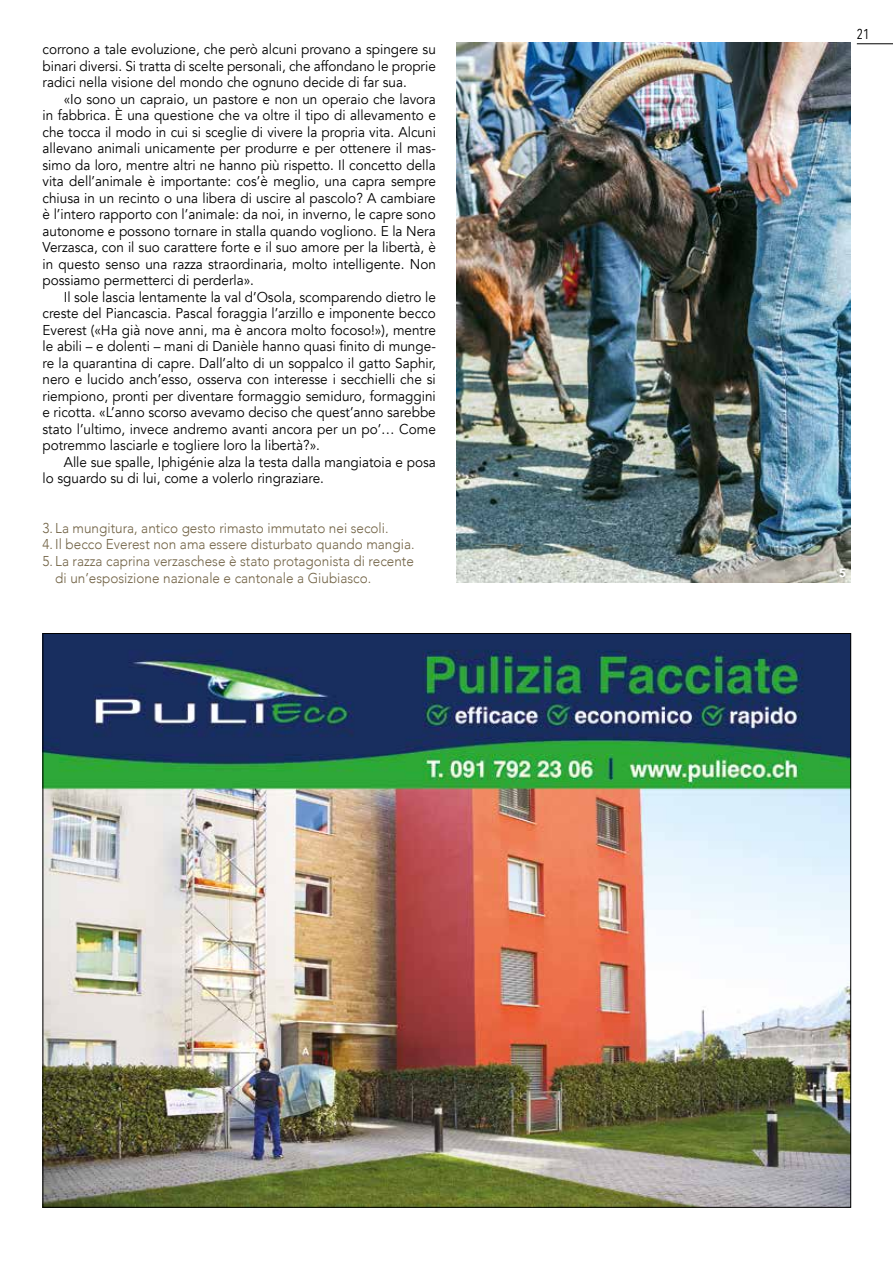
<style>
.page{position:relative;width:893px;height:1263px;background:#fff}
.page>*{position:absolute;margin:0;border:0;box-sizing:border-box;transform-origin:0 0}
.t1{font:14.25px/16.5px "Avenir";color:#000;text-align:justify;scale:.95 1}
.t2{font:300 14.25px/16.5px "Avenir";color:#716244;scale:.95 1}
.t3{font:14.25px "Avenir Next Condensed";color:#000;scale:.95 1}
.t4{font:900 12px "Avenir";color:#fff}
</style>
<div class="page">
<img style="left:456px;top:43px;width:394px;height:539px">
<img style="left:45px;top:635px;width:804px;height:571px">
<hr style="left:857px;top:44px;width:36px;height:1px;background:#000">
<p class="t1" style="left:43px;top:42px;width:416px">corrono a tale evoluzione, che però alcuni provano a spingere su binari diversi. Si tratta di scelte personali, che affondano le proprie radici nella visione del mondo che ognuno decide di far sua.</p>
<p class="t1" style="left:43px;top:91px;width:416px;text-indent:21px">«Io sono un capraio, un pastore e non un operaio che lavora in fabbrica. È una questione che va oltre il tipo di allevamento e che tocca il modo in cui si sceglie di vivere la propria vita. Alcuni allevano animali unicamente per produrre e per ottenere il mas&shy;simo da loro, mentre altri ne hanno più rispetto. Il concetto della vita dell’animale è importante: cos’è meglio, una capra sempre chiusa in un recinto o una libera di uscire al pascolo? A cambiare è l’intero rapporto con l’animale: da noi, in inverno, le capre sono autonome e possono tornare in stalla quando vogliono. E la Nera Verzasca, con il suo carattere forte e il suo amore per la libertà, è in questo senso una razza straordinaria, molto intelligente. Non possiamo permetterci di perderla».</p>
<p class="t1" style="left:43px;top:289px;width:416px;text-indent:21px">Il sole lascia lentamente la val d’Osola, scomparendo dietro le creste del Piancascia. Pascal foraggia l’arzillo e imponente becco Everest («Ha già nove anni, ma è ancora molto focoso!»), mentre le abili – e dolenti – mani di Danièle hanno quasi finito di munge&shy;re la quarantina di capre. Dall’alto di un soppalco il gatto Saphir, nero e lucido anch’esso, osserva con interesse i secchielli che si riempiono, pronti per diventare formaggio semiduro, formaggini e ricotta. «L’anno scorso avevamo deciso che quest’anno sarebbe stato l’ultimo, invece andremo avanti ancora per un po’… Come potremmo lasciarle e togliere loro la libertà?».</p>
<p class="t1" style="left:43px;top:454px;width:416px;text-indent:21px">Alle sue spalle, Iphigénie alza la testa dalla mangiatoia e posa lo sguardo su di lui, come a volerlo ringraziare.</p>
<p class="t2" style="left:43px;top:520px;width:366px">3. La mungitura, antico gesto rimasto immutato nei secoli.</p>
<p class="t2" style="left:43px;top:536px;width:393px">4. Il becco Everest non ama essere disturbato quando mangia.</p>
<p class="t2" style="left:55px;top:553px;width:379px;text-indent:-13px">5. La razza caprina verzaschese è stato protagonista di recente di un’esposizione nazionale e cantonale a Giubiasco.</p>
<p class="t3" style="left:857px;top:22px;width:15px">21</p>
<p class="t4" style="left:839px;top:562px;width:9px">5</p>
</div>
